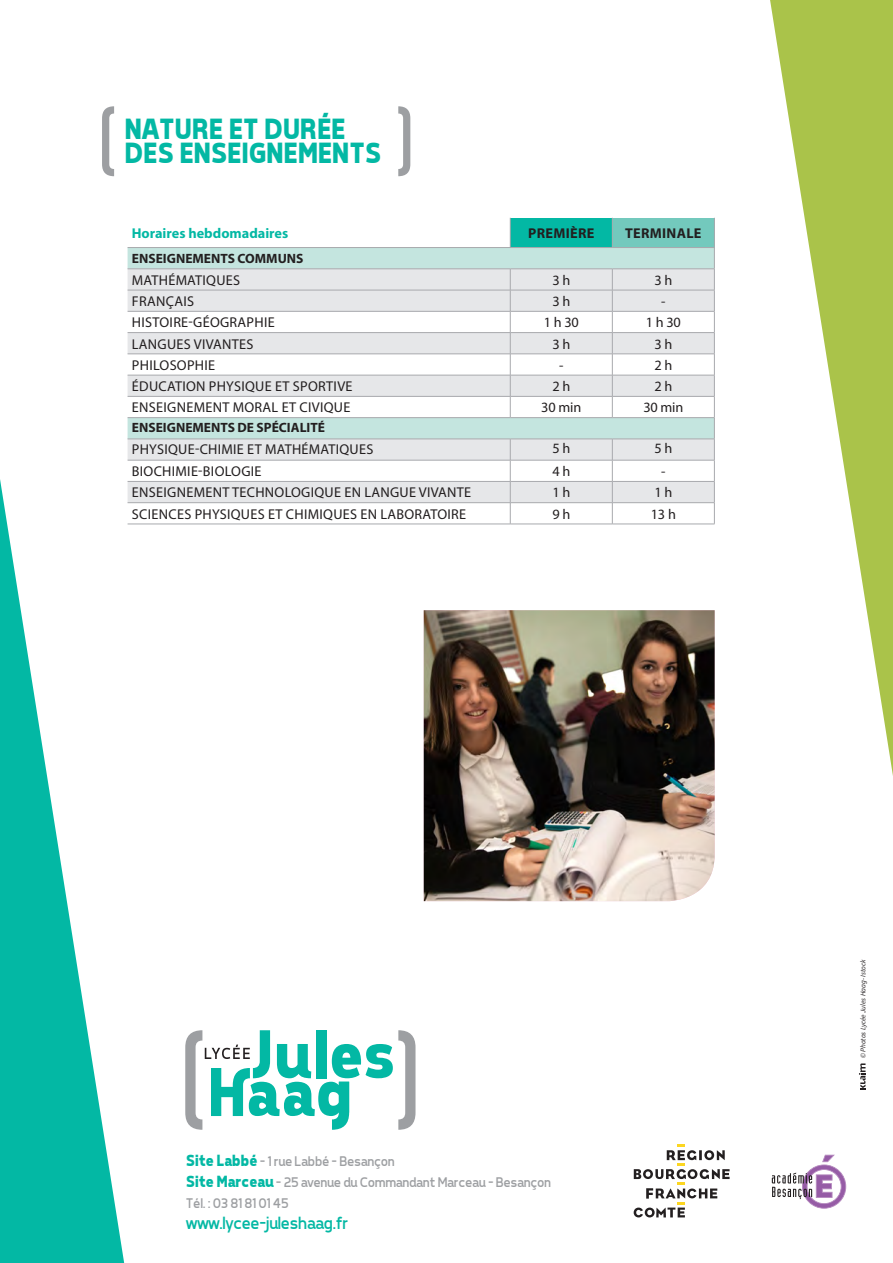
<style>
.page{position:relative;width:893px;height:1263px;background:#fff}
.page>*{position:absolute;margin:0;border:0;box-sizing:border-box;transform-origin:0 0}
.t1{font:700 29.85px/24px "Tepeno Sans";letter-spacing:-.01em;color:#03b8a4}
.t2{font:18px "Tepeno Sans";letter-spacing:-.02em;color:#03b8a4}
.t3{font:14.25px "Myriad Pro";letter-spacing:.02em;color:#231f20}
.t4{font:14.25px "Tepeno Sans";letter-spacing:-.02em;color:#9d9fa2}
.t5{font:700 14.25px "Myriad Pro";color:#03b8a4}
.t6{font:700 14.25px "Myriad Pro";letter-spacing:.02em;color:#231f20}
.t7{font:700 13.5px "Myriad Pro";color:#231f20}
.t8{font:italic 7.2px "Source Sans Pro";color:#231f20}
.s1{font-weight:700;font-size:16.5px;color:#03b8a4}
</style>
<div class="page">
<svg style="left:0;top:479px;width:124px;height:784px;fill:#03b8a4"></svg>
<svg style="left:770px;top:0;width:122px;height:769px"></svg>
<svg style="left:185px;top:1030px;width:230px;height:100px"></svg>
<hr style="left:892px;top:0;width:1px;height:833px;background:#f7c1d9">
<svg style="left:859px;top:1063px;width:6px;height:26px"></svg>
<svg style="left:634px;top:1145px;width:96px;height:72px"></svg>
<svg style="left:772px;top:1155px;width:74px;height:54px"></svg>
<svg style="left:398px;top:106px;width:12px;height:70px"></svg>
<svg style="left:102px;top:106px;width:12px;height:70px"></svg>
<div style="left:510px;top:218px;width:102px;height:30px;background:#03b8a4"></div>
<div style="left:612px;top:218px;width:102px;height:30px;background:#73c9bd"></div>
<div style="left:128px;top:248px;width:586px;height:21px;background:#c4e5df"></div>
<svg style="left:128px;top:270px;width:586px;height:232px;fill:#e6e7e9"></svg>
<svg style="left:510px;top:218px;width:1px;height:29px"></svg>
<svg style="left:612px;top:218px;width:1px;height:29px"></svg>
<hr style="left:128px;top:269px;width:382px;height:1px;background:#a8a9ad">
<hr style="left:510px;top:269px;width:102px;height:1px;background:#a8a9ad">
<hr style="left:612px;top:269px;width:103px;height:1px;background:#a8a9ad">
<hr style="left:128px;top:502px;width:382px;height:1px;background:#a8a9ad">
<hr style="left:510px;top:502px;width:102px;height:1px;background:#a8a9ad">
<hr style="left:612px;top:502px;width:103px;height:1px;background:#a8a9ad">
<hr style="left:128px;top:290px;width:382px;height:1px;background:#a8a9ad">
<hr style="left:510px;top:290px;width:102px;height:1px;background:#a8a9ad">
<hr style="left:612px;top:290px;width:103px;height:1px;background:#a8a9ad">
<hr style="left:128px;top:311px;width:382px;height:1px;background:#a8a9ad">
<hr style="left:510px;top:311px;width:102px;height:1px;background:#a8a9ad">
<hr style="left:612px;top:311px;width:103px;height:1px;background:#a8a9ad">
<hr style="left:128px;top:332px;width:382px;height:1px;background:#a8a9ad">
<hr style="left:510px;top:332px;width:102px;height:1px;background:#a8a9ad">
<hr style="left:612px;top:332px;width:103px;height:1px;background:#a8a9ad">
<hr style="left:128px;top:354px;width:382px;height:1px;background:#a8a9ad">
<hr style="left:128px;top:396px;width:382px;height:1px;background:#a8a9ad">
<hr style="left:510px;top:354px;width:102px;height:1px;background:#a8a9ad">
<hr style="left:510px;top:396px;width:102px;height:1px;background:#a8a9ad">
<hr style="left:612px;top:354px;width:103px;height:1px;background:#a8a9ad">
<hr style="left:612px;top:396px;width:103px;height:1px;background:#a8a9ad">
<hr style="left:128px;top:375px;width:382px;height:1px;background:#a8a9ad">
<hr style="left:510px;top:375px;width:102px;height:1px;background:#a8a9ad">
<hr style="left:612px;top:375px;width:103px;height:1px;background:#a8a9ad">
<svg style="left:510px;top:270px;width:1px;height:147px"></svg>
<svg style="left:612px;top:270px;width:1px;height:147px"></svg>
<hr style="left:128px;top:247px;width:382px;height:1px;background:#a8a9ad">
<hr style="left:128px;top:417px;width:382px;height:1px;background:#a8a9ad">
<hr style="left:128px;top:524px;width:382px;height:1px;background:#a8a9ad">
<hr style="left:510px;top:247px;width:102px;height:1px;background:#a8a9ad">
<hr style="left:510px;top:417px;width:102px;height:1px;background:#a8a9ad">
<hr style="left:510px;top:524px;width:102px;height:1px;background:#a8a9ad">
<hr style="left:612px;top:247px;width:103px;height:1px;background:#a8a9ad">
<hr style="left:612px;top:417px;width:103px;height:1px;background:#a8a9ad">
<hr style="left:612px;top:524px;width:103px;height:1px;background:#a8a9ad">
<hr style="left:128px;top:439px;width:382px;height:1px;background:#a8a9ad">
<hr style="left:128px;top:460px;width:382px;height:1px;background:#a8a9ad">
<hr style="left:510px;top:439px;width:102px;height:1px;background:#a8a9ad">
<hr style="left:510px;top:460px;width:102px;height:1px;background:#a8a9ad">
<hr style="left:612px;top:439px;width:103px;height:1px;background:#a8a9ad">
<hr style="left:612px;top:460px;width:103px;height:1px;background:#a8a9ad">
<svg style="left:510px;top:439px;width:1px;height:85px"></svg>
<svg style="left:612px;top:440px;width:1px;height:84px"></svg>
<svg style="left:714px;top:218px;width:1px;height:306px"></svg>
<hr style="left:128px;top:481px;width:382px;height:1px;background:#a8a9ad">
<hr style="left:510px;top:481px;width:102px;height:1px;background:#a8a9ad">
<hr style="left:612px;top:481px;width:103px;height:1px;background:#a8a9ad">
<img style="left:424px;top:610px;width:291px;height:291px">
<p class="t1" style="left:123px;top:117px;width:258px">NATURE ET DURÉE<br>DES ENSEIGNEMENTS</p>
<p class="t5" style="left:132px;top:224px;width:158px">Horaires hebdomadaires</p>
<p class="t6" style="left:528px;top:224px;width:68px">PREMIÈRE</p>
<p class="t6" style="left:625px;top:224px;width:78px">TERMINALE</p>
<p class="t7" style="left:132px;top:250px;width:173px">ENSEIGNEMENTS COMMUNS</p>
<p class="t3" style="left:132px;top:272px;width:110px">MATHÉMATIQUES</p>
<p class="t3" style="left:552px;top:272px;width:19px">3 h</p>
<p class="t3" style="left:654px;top:272px;width:19px">3 h</p>
<p class="t3" style="left:132px;top:293px;width:64px">FRANÇAIS</p>
<p class="t3" style="left:552px;top:293px;width:19px">3 h</p>
<p class="t3" style="left:661px;top:293px;width:6px">-</p>
<p class="t3" style="left:132px;top:315px;width:144px">HISTOIRE-GÉOGRAPHIE</p>
<p class="t3" style="left:544px;top:315px;width:37px">1 h 30</p>
<p class="t3" style="left:646px;top:315px;width:37px">1 h 30</p>
<p class="t3" style="left:132px;top:336px;width:123px">LANGUES VIVANTES</p>
<p class="t3" style="left:552px;top:336px;width:19px">3 h</p>
<p class="t3" style="left:654px;top:336px;width:19px">3 h</p>
<p class="t3" style="left:132px;top:357px;width:85px">PHILOSOPHIE</p>
<p class="t3" style="left:559px;top:357px;width:6px">-</p>
<p class="t3" style="left:654px;top:357px;width:19px">2 h</p>
<p class="t3" style="left:132px;top:378px;width:222px">ÉDUCATION PHYSIQUE ET SPORTIVE</p>
<p class="t3" style="left:552px;top:378px;width:19px">2 h</p>
<p class="t3" style="left:654px;top:378px;width:19px">2 h</p>
<p class="t3" style="left:132px;top:400px;width:220px">ENSEIGNEMENT MORAL ET CIVIQUE</p>
<p class="t3" style="left:541px;top:400px;width:42px">30 min</p>
<p class="t3" style="left:643px;top:400px;width:42px">30 min</p>
<p class="t7" style="left:132px;top:419px;width:195px">ENSEIGNEMENTS DE SPÉCIALITÉ</p>
<p class="t3" style="left:132px;top:442px;width:243px">PHYSIQUE-CHIMIE ET MATHÉMATIQUES</p>
<p class="t3" style="left:552px;top:440px;width:19px">5 h</p>
<p class="t3" style="left:654px;top:440px;width:19px">5 h</p>
<p class="t3" style="left:132px;top:464px;width:131px">BIOCHIMIE-BIOLOGIE</p>
<p class="t3" style="left:552px;top:464px;width:19px">4 h</p>
<p class="t3" style="left:661px;top:464px;width:6px">-</p>
<p class="t3" style="left:132px;top:485px;width:341px">ENSEIGNEMENT TECHNOLOGIQUE EN LANGUE VIVANTE</p>
<p class="t3" style="left:552px;top:485px;width:19px">1 h</p>
<p class="t3" style="left:654px;top:485px;width:19px">1 h</p>
<p class="t3" style="left:132px;top:506px;width:336px">SCIENCES PHYSIQUES ET CHIMIQUES EN LABORATOIRE</p>
<p class="t3" style="left:552px;top:506px;width:19px">9 h</p>
<p class="t3" style="left:651px;top:506px;width:27px">13 h</p>
<p class="t4" style="left:185px;top:1153px;width:210px"><span class="s1">Site Labbé</span> - 1 rue Labbé - Besançon</p>
<p class="t4" style="left:185px;top:1174px;width:367px"><span class="s1">Site Marceau</span> - 25 avenue du Commandant Marceau - Besançon</p>
<p class="t4" style="left:185px;top:1195px;width:104px">Tél. : 03 81 81 01 45</p>
<p class="t2" style="left:185px;top:1212px;width:164px">www.lycee-juleshaag.fr</p>
<p class="t8" style="left:859px;top:1058px;width:100px;rotate:-90deg">© Photos Lycée Jules Haag- Istock</p>
</div>
